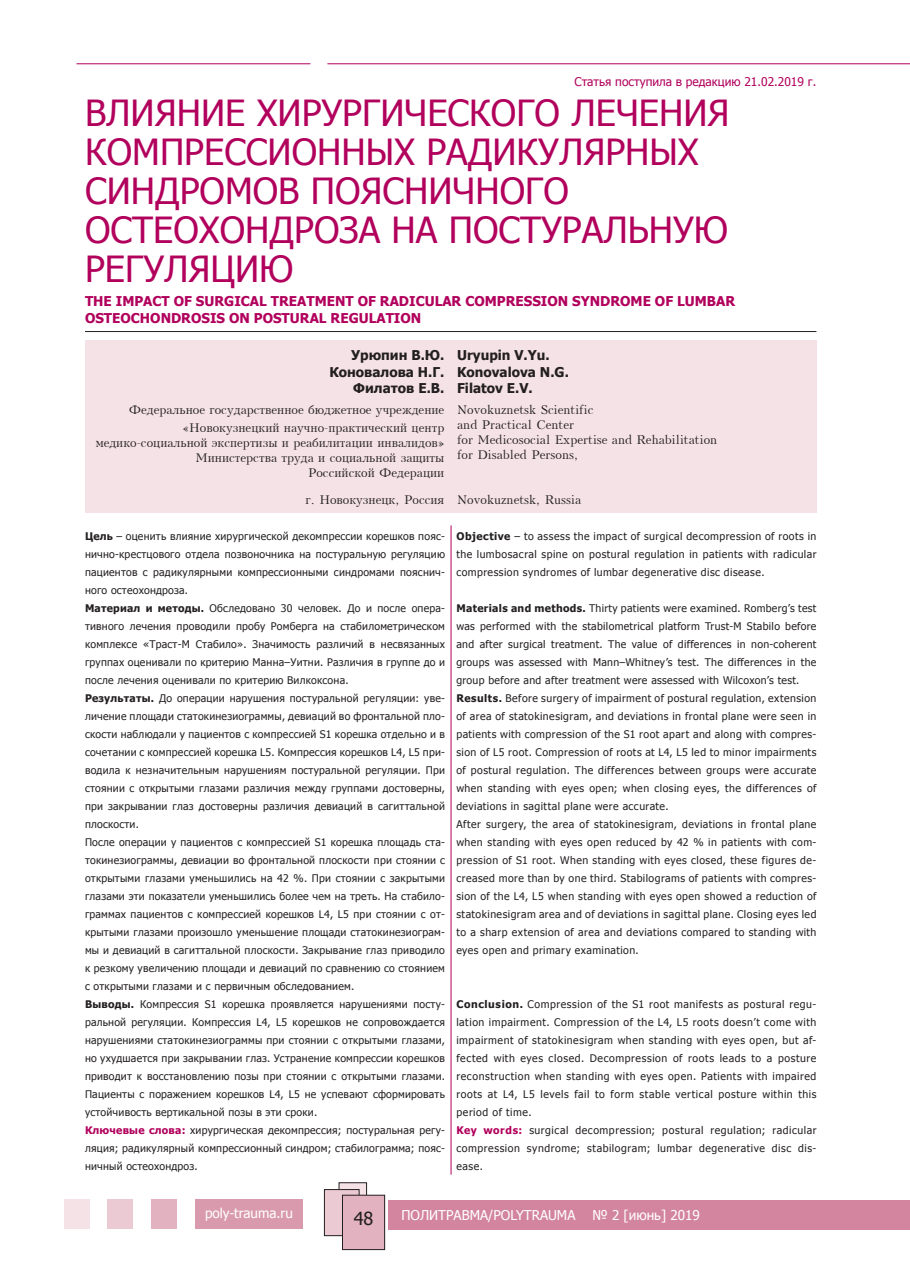
<style>
.page{position:relative;width:910px;height:1280px;background:#fff}
.page>*{position:absolute;margin:0;border:0;box-sizing:border-box;transform-origin:0 0}
.t1{font:36px/39px "Tahoma";color:#b1015c}
.t2{font:18px "Tahoma";color:#231f20}
.t3{font:700 13.5px/16.5px "Tahoma";color:#b1015c}
.t4{font:700 13.5px/16.5px "Tahoma";color:#231f20;text-align:right}
.t5{font:13.5px "Tahoma";color:#fff}
.t6{font:12px/15px "Kudrashov Plain";color:#231f20;text-align:right}
.t7{font:12px "Tahoma";color:#b1015c}
.t8{font:10.5px/18px "Tahoma";letter-spacing:.02em;color:#231f20}
.t9{font:10.5px/18px "Tahoma";letter-spacing:.04em;color:#231f20}
.t10{font:10.5px/18px "Tahoma";letter-spacing:.055em;color:#231f20}
.s1{font-weight:700}
.s2{font-weight:700;color:#b1015c}
</style>
<div class="page">
<div style="left:196px;top:1198px;width:107px;height:30px;background:#da9aae"></div>
<div style="left:151px;top:1198px;width:25px;height:30px;background:#e3b2c1"></div>
<div style="left:107px;top:1198px;width:26px;height:30px;background:#eccad4"></div>
<div style="left:64px;top:1198px;width:25px;height:30px;background:#f5e2e7"></div>
<div style="left:389px;top:1199px;width:521px;height:30px;background:#d3859f"></div>
<div style="left:339px;top:1183px;width:28px;height:36px;background:#f5e2e7"></div>
<div style="left:339px;top:1182px;width:28px;height:37px;border:1px solid #231f20"></div>
<div style="left:324px;top:1189px;width:35px;height:47px;background:#eccad4"></div>
<div style="left:324px;top:1189px;width:35px;height:47px;border:1px solid #231f20"></div>
<div style="left:342px;top:1195px;width:43px;height:54px;background:#e3b2c1"></div>
<div style="left:342px;top:1195px;width:43px;height:55px;border:1px solid #231f20"></div>
<hr style="left:327px;top:63px;width:583px;height:1px;background:#b1015c">
<hr style="left:77px;top:63px;width:233px;height:1px;background:#b1015c">
<div style="left:85px;top:341px;width:731px;height:172px;background:#f5e2e7"></div>
<hr style="left:85px;top:331px;width:731px;height:1px;background:#231f20">
<hr style="left:451px;top:525px;width:1px;height:650px;background:#b1015c">
<p class="t7" style="left:574px;top:74px;width:243px">Статья поступила в редакцию 21.02.2019 г.</p>
<h1 class="t1" style="left:85px;top:92px;width:646px">ВЛИЯНИЕ ХИРУРГИЧЕСКОГО ЛЕЧЕНИЯ<br>КОМПРЕССИОННЫХ РАДИКУЛЯРНЫХ<br>СИНДРОМОВ ПОЯСНИЧНОГО<br>ОСТЕОХОНДРОЗА НА ПОСТУРАЛЬНУЮ<br>РЕГУЛЯЦИЮ</h1>
<p class="t3" style="left:85px;top:292px;width:652px">THE IMPACT OF SURGICAL TREATMENT OF RADICULAR COMPRESSION SYNDROME OF LUMBAR<br>OSTEOCHONDROSIS ON POSTURAL REGULATION</p>
<p class="t4" style="left:329px;top:346px;width:116px">Урюпин В.Ю.<br>Коновалова Н.Г.<br>Филатов Е.В.</p>
<p class="t6" style="left:129px;top:401px;width:317px;line-height:18px">Федеральное государственное бюджетное учреждение «Новокузнецкий научно-практический центр</p>
<p class="t6" style="left:96px;top:435px;width:350px">медико-социальной экспертизы и реабилитации инвалидов»<br>Министерства труда и социальной защиты<br>Российской Федерации</p>
<p class="t6" style="left:305px;top:492px;width:140px">г. Новокузнецк, Россия</p>
<p class="t4" style="left:457px;top:346px;width:113px;text-align:left">Uryupin V.Yu.<br>Konovalova N.G.<br>Filatov E.V.</p>
<p class="t6" style="left:457px;top:402px;width:262px;text-align:left">Novokuznetsk Scientific<br>and Practical Center<br>for Medicosocial Expertise and Rehabilitation for Disabled Persons,</p>
<p class="t6" style="left:457px;top:492px;width:126px">Novokuznetsk, Russia</p>
<p class="t8" style="left:85px;top:527px;width:361px"><span class="s1">Цель</span> – оценить влияние хирургической декомпрессии корешков пояс&shy;нично-крестцового отдела позвоночника на постуральную регуляцию пациентов с радикулярными компрессионными синдромами пояснич&shy;ного остеохондроза.<br><span class="s1">Материал и методы.</span> Обследовано 30 человек. До и после опера&shy;тивного лечения проводили пробу Ромберга на стабилометрическом комплексе «Траст-М Стабило». Значимость различий в несвязанных группах оценивали по критерию Манна–Уитни. Различия в группе до и после лечения оценивали по критерию Вилкоксона.<br><span class="s1">Результаты.</span> До операции нарушения постуральной регуляции: уве&shy;личение площади статокинезиограммы, девиаций во фронтальной пло&shy;скости наблюдали у пациентов с компрессией S1 корешка отдельно и в сочетании с компрессией корешка L5. Компрессия корешков L4, L5 при&shy;водила к незначительным нарушениям постуральной регуляции. При стоянии с открытыми глазами различия между группами достоверны, при закрывании глаз достоверны различия девиаций в сагиттальной плоскости.<br>После операции у пациентов с компрессией S1 корешка площадь ста&shy;токинезиограммы, девиации во фронтальной плоскости при стоянии с открытыми глазами уменьшились на 42 %. При стоянии с закрытыми глазами эти показатели уменьшились более чем на треть. На стабило&shy;граммах пациентов с компрессией корешков L4, L5 при стоянии с от&shy;крытыми глазами произошло уменьшение площади статокинезиограм&shy;мы и девиаций в сагиттальной плоскости. Закрывание глаз приводило к резкому увеличению площади и девиаций по сравнению со стоянием с открытыми глазами и с первичным обследованием.<br><span class="s1">Выводы.</span> Компрессия S1 корешка проявляется нарушениями посту&shy;ральной регуляции. Компрессия L4, L5 корешков не сопровождается нарушениями статокинезиограммы при стоянии с открытыми глазами, но ухудшается при закрывании глаз. Устранение компрессии корешков приводит к восстановлению позы при стоянии с открытыми глазами.<br>Пациенты с поражением корешков L4, L5 не успевают сформировать устойчивость вертикальной позы в эти сроки.<br><span class="s2">Ключевые слова:</span> хирургическая декомпрессия; постуральная регу&shy;ляция; радикулярный компрессионный синдром; стабилограмма; пояс&shy;ничный остеохондроз.</p>
<p class="t8" style="left:456px;top:527px;width:362px;text-align:justify"><span class="s1">Objective</span> – to assess the impact of surgical decompression of roots in the lumbosacral spine on postural regulation in patients with radicular compression syndromes of lumbar degenerative disc disease.</p>
<p class="t9" style="left:456px;top:599px;width:362px"><span class="s1">Materials and methods.</span> Thirty patients were examined. Romberg’s test was performed with the stabilometrical platform Trust-M Stabilo before and after surgical treatment. The value of differences in non-coherent groups was assessed with Mann–Whitney’s test. The differences in the group before and after treatment were assessed with Wilcoxon’s test.<br><span class="s1">Results.</span> Before surgery of impairment of postural regulation, extension of area of statokinesigram, and deviations in frontal plane were seen in patients with compression of the S1 root apart and along with compres&shy;sion of L5 root. Compression of roots at L4, L5 led to minor impairments of postural regulation. The differences between groups were accurate when standing with eyes open; when closing eyes, the differences of deviations in sagittal plane were accurate.<br>After surgery, the area of statokinesigram, deviations in frontal plane when standing with eyes open reduced by 42 % in patients with com&shy;pression of S1 root. When standing with eyes closed, these figures de&shy;creased more than by one third. Stabilograms of patients with compres&shy;sion of the L4, L5 when standing with eyes open showed a reduction of statokinesigram area and of deviations in sagittal plane. Closing eyes led to a sharp extension of area and deviations compared to standing with eyes open and primary examination.</p>
<p class="t10" style="left:456px;top:995px;width:362px"><span class="s1">Conclusion.</span> Compression of the S1 root manifests as postural regu&shy;lation impairment. Compression of the L4, L5 roots doesn’t come with impairment of statokinesigram when standing with eyes open, but af&shy;fected with eyes closed. Decompression of roots leads to a posture reconstruction when standing with eyes open. Patients with impaired roots at L4, L5 levels fail to form stable vertical posture within this period of time.<br><span class="s2">Key words:</span> surgical decompression; postural regulation; radicular compression syndrome; stabilogram; lumbar degenerative disc dis&shy;ease.</p>
<p class="t5" style="left:205px;top:1204px;width:89px">poly-trauma.ru</p>
<h2 class="t2" style="left:354px;top:1206px;width:21px">48</h2>
<p class="t5" style="left:401px;top:1206px;width:176px">ПОЛИТРАВМА/POLYTRAUMA</p>
<p class="t5" style="left:592px;top:1206px;width:109px">№ 2 [июнь] 2019</p>
</div>
